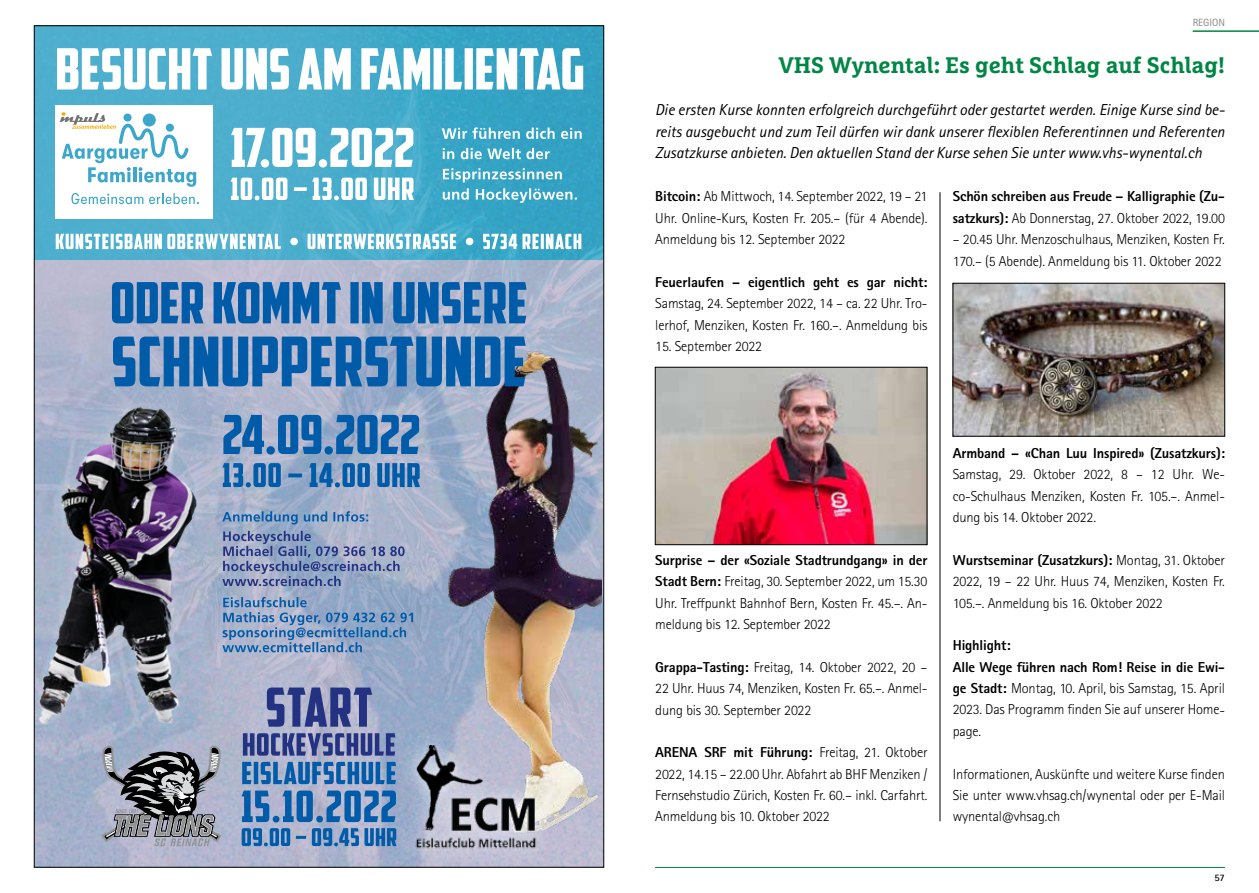
<style>
.page{position:relative;width:1259px;height:893px;background:#fff}
.page>*{position:absolute;margin:0;border:0;box-sizing:border-box;transform-origin:0 0}
.t1{font:700 22.5px "Marselis Slab Pro";color:#008645}
.t2{font:italic 15.9px/21.3px "Rotis Sans Serif Std";color:#000;text-align:justify}
.t3{font:300 14.4px/21.3px "Rotis Sans Serif Std";letter-spacing:-.01em;color:#000;text-align:justify}
.t4{font:800 14.4px/21.5px "Rotis Sans Serif Std";letter-spacing:-.01em;color:#000}
.t5{font:10.5px "Rotis Sans Serif Std";color:#868786}
.t6{font:700 9.9px "Rotis Sans Serif Std";color:#000}
.s1{font-weight:800}
.s2{font-weight:300}
</style>
<div class="page">
<img style="left:36px;top:28px;width:566px;height:837px">
<img style="left:420px;top:348px;width:182px;height:493px">
<svg style="left:242px;top:828px;width:154px;height:18px;background:#5385ba"></svg>
<svg style="left:241px;top:790px;width:155px;height:32px;background:#5586ba"></svg>
<svg style="left:222px;top:463px;width:198px;height:24px;background:#4f84b9"></svg>
<svg style="left:223px;top:415px;width:196px;height:40px;background:#4981b7"></svg>
<svg style="left:222px;top:531px;width:183px;height:55px;background:#8795ba"></svg>
<svg style="left:222px;top:511px;width:146px;height:13px;background:#7799c1"></svg>
<svg style="left:231px;top:178px;width:183px;height:22px"></svg>
<svg style="left:231px;top:128px;width:182px;height:40px"></svg>
<svg style="left:56px;top:234px;width:525px;height:15px"></svg>
<img style="left:36px;top:404px;width:177px;height:335px">
<svg style="left:57px;top:48px;width:526px;height:41px"></svg>
<svg style="left:443px;top:188px;width:134px;height:15px;background:#69bbd4"></svg>
<svg style="left:443px;top:168px;width:119px;height:14px"></svg>
<svg style="left:443px;top:148px;width:106px;height:11px"></svg>
<svg style="left:442px;top:127px;width:140px;height:12px;background:#75c0d6"></svg>
<svg style="left:102px;top:746px;width:120px;height:100px;background:#7e808b"></svg>
<svg style="left:399px;top:729px;width:153px;height:134px;background:#b5b7c5"></svg>
<img style="left:407px;top:746px;width:139px;height:109px">
<svg style="left:113px;top:337px;width:413px;height:49px;background:#3878b4"></svg>
<svg style="left:112px;top:282px;width:414px;height:41px;background:#3c7ab5"></svg>
<div style="left:55px;top:105px;width:158px;height:114px;background:#fff"></div>
<svg style="left:71px;top:193px;width:72px;height:11px"></svg>
<svg style="left:149px;top:193px;width:50px;height:11px"></svg>
<svg style="left:60px;top:112px;width:136px;height:75px"></svg>
<svg style="left:222px;top:597px;width:191px;height:55px;background:#7f9dc2"></svg>
<svg style="left:267px;top:687px;width:105px;height:40px;background:#606aa1"></svg>
<svg style="left:242px;top:762px;width:154px;height:22px;background:#4980b7"></svg>
<svg style="left:243px;top:733px;width:152px;height:23px;background:#5d67a0"></svg>
<hr style="left:1192px;top:30px;width:67px;height:2px;background:#008645">
<hr style="left:655px;top:867px;width:570px;height:1px;background:#008645">
<hr style="left:939px;top:192px;width:1px;height:629px;background:#000">
<img style="left:657px;top:369px;width:268px;height:174px">
<div style="left:655px;top:367px;width:272px;height:178px;border:1px solid #000"></div>
<img style="left:954px;top:285px;width:269px;height:149px">
<div style="left:952px;top:283px;width:273px;height:153px;border:1px solid #000"></div>
<p class="t5" style="left:1192px;top:16px;width:34px">REGION</p>
<h1 class="t1" style="left:778px;top:51px;width:448px">VHS Wynental: Es geht Schlag auf Schlag!</h1>
<p class="t2" style="left:655px;top:99px;width:571px">Die ersten Kurse konnten erfolgreich durchgeführt oder gestartet werden. Einige Kurse sind be&shy;reits ausgebucht und zum Teil dürfen wir dank unserer flexiblen Referentinnen und Referenten Zusatzkurse anbieten. Den aktuellen Stand der Kurse sehen Sie unter www.vhs-wynental.ch</p>
<p class="t3" style="left:655px;top:186px;width:274px"><span class="s1">Bitcoin:</span> Ab Mittwoch, 14. September 2022, 19 – 21<br>Uhr. Online-Kurs, Kosten Fr. 205.– (für 4 Abende).<br>Anmeldung bis 12. September 2022</p>
<p class="t4" style="left:655px;top:271px;width:274px">Feuerlaufen – eigentlich geht es gar nicht:</p>
<p class="t3" style="left:655px;top:293px;width:274px">Samstag, 24. September 2022, 14 – ca. 22 Uhr. Tro&shy;lerhof, Menziken, Kosten Fr. 160.–. Anmeldung bis</p>
<p class="t3" style="left:655px;top:336px;width:108px">15. September 2022</p>
<p class="t4" style="left:952px;top:186px;width:274px">Schön schreiben aus Freude – Kalligraphie (Zu&shy;satzkurs): <span class="s2">Ab Donnerstag, 27. Oktober 2022, 19.00</span></p>
<p class="t3" style="left:952px;top:229px;width:274px">– 20.45 Uhr. Menzoschulhaus, Menziken, Kosten Fr.<br>170.– (5 Abende). Anmeldung bis 11. Oktober 2022</p>
<p class="t3" style="left:655px;top:549px;width:274px"><span class="s1">Surprise – der «Soziale Stadtrundgang» in der Stadt Bern:</span> Freitag, 30. September 2022, um 15.30<br>Uhr. Treffpunkt Bahnhof Bern, Kosten Fr. 45.–. An&shy;meldung bis 12. September 2022</p>
<p class="t3" style="left:655px;top:656px;width:274px"><span class="s1">Grappa-Tasting:</span> Freitag, 14. Oktober 2022, 20 – 22 Uhr. Huus 74, Menziken, Kosten Fr. 65.–. Anmel&shy;dung bis 30. September 2022</p>
<p class="t3" style="left:655px;top:742px;width:274px"><span class="s1">ARENA SRF mit Führung:</span> Freitag, 21. Oktober 2022, 14.15 – 22.00 Uhr. Abfahrt ab BHF Menziken / Fernsehstudio Zürich, Kosten Fr. 60.– inkl. Carfahrt.<br>Anmeldung bis 10. Oktober 2022</p>
<p class="t4" style="left:952px;top:442px;width:274px">Armband – «Chan Luu Inspired» (Zusatzkurs):</p>
<p class="t3" style="left:952px;top:464px;width:274px">Samstag, 29. Oktober 2022, 8 – 12 Uhr. We&shy;co-Schulhaus Menziken, Kosten Fr. 105.–. Anmel&shy;dung bis 14. Oktober 2022.</p>
<p class="t3" style="left:952px;top:550px;width:274px"><span class="s1">Wurstseminar (Zusatzkurs):</span> Montag, 31. Oktober 2022, 19 – 22 Uhr. Huus 74, Menziken, Kosten Fr.<br>105.–. Anmeldung bis 16. Oktober 2022</p>
<p class="t3" style="left:952px;top:635px;width:274px;text-align:left"><span class="s1">Highlight:<br>Alle Wege führen nach Rom! Reise in die Ewi&shy;ge Stadt:</span> Montag, 10. April, bis Samstag, 15. April<br>2023. Das Programm finden Sie auf unserer Home&shy;page.</p>
<p class="t3" style="left:952px;top:763px;width:274px">Informationen, Auskünfte und weitere Kurse finden Sie unter www.vhsag.ch/wynental oder per E-Mail wynental@vhsag.ch</p>
<p class="t6" style="left:1214px;top:871px;width:12px">57</p>
</div>
